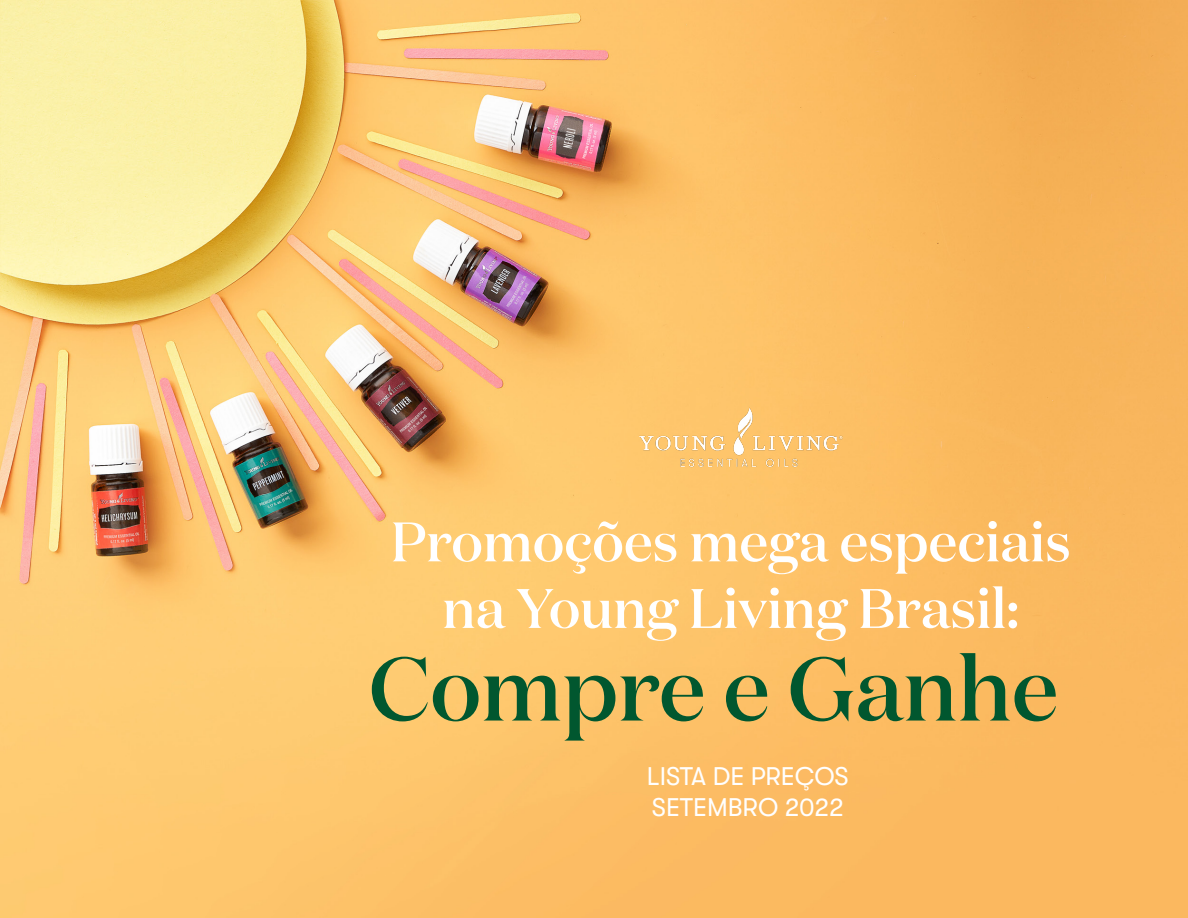
<style>
.page{position:relative;width:1188px;height:918px;background:#fff}
.page>*{position:absolute;margin:0;border:0;box-sizing:border-box;transform-origin:0 0}
.t1{font:500 90px "Domaine Display";color:#01572f}
.t2{font:500 55.5px/66.6px "Domaine Display";color:#fff;text-align:center}
.t3{font:25.5px/30.6px "GT Walsheim";color:#fff}
</style>
<div class="page">
<img style="left:0;top:0;width:1188px;height:918px">
<img style="left:623px;top:380px;width:226px;height:127px">
<p class="t2" style="left:391px;top:508px;width:682px">Promoções mega especiais na Young Living Brasil:</p>
<h1 class="t1" style="left:369px;top:632px;width:691px">Compre e Ganhe</h1>
<p class="t3" style="left:647px;top:762px;width:204px">LISTA DE PREÇOS<br>SETEMBRO 2022</p>
</div>
